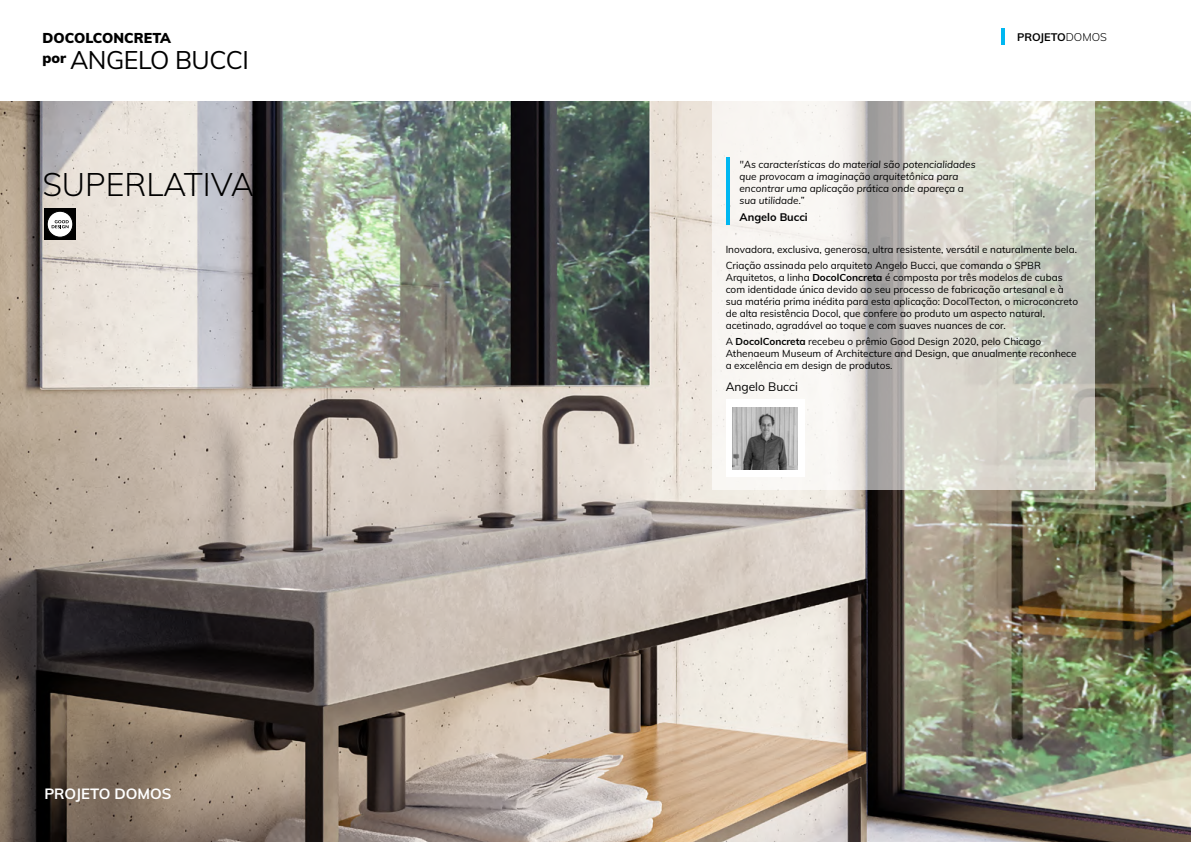
<style>
.page{position:relative;width:1191px;height:842px;background:#fff}
.page>*{position:absolute;margin:0;border:0;box-sizing:border-box;transform-origin:0 0}
.t1{font:300 32px "Muli";color:#000}
.t2{font:25px "Muli";letter-spacing:-.02em;color:#000}
.t3{font:700 14.9px "Muli";color:#fff}
.t4{font:900 14px "Muli";color:#000}
.t5{font:12px "Muli";color:#000}
.t6{font:700 11px "Muli";color:#000}
.t7{font:10px/12px "Muli";color:#000}
.t8{font:italic 10px/12px "Muli";color:#000}
.s1{font-weight:300}
.s2{font-weight:700}
</style>
<div class="page">
<hr style="left:1001px;top:28px;width:4px;height:16px;background:#00b7f1">
<img style="left:0;top:102px;width:1191px;height:740px">
<div style="left:44px;top:208px;width:32px;height:32px;background:#000"></div>
<svg style="left:47px;top:211px;width:26px;height:26px"></svg>
<div style="left:47px;top:211px;width:26px;height:26px;border:1px solid #000;border-radius:50%"></div>
<svg style="left:52px;top:220px;width:17px;height:8px"></svg>
<svg style="left:712px;top:102px;width:382px;height:387px"></svg>
<svg style="left:725px;top:157px;width:4px;height:68px"></svg>
<div style="left:725px;top:399px;width:79px;height:78px;background:#fff"></div>
<img style="left:733px;top:407px;width:64px;height:62px">
<h3 class="t4" style="left:43px;top:27px;width:130px">DOCOLCONCRETA</h3>
<h2 class="t2" style="left:70px;top:42px;width:180px">ANGELO BUCCI</h2>
<h3 class="t4" style="left:43px;top:47px;width:25px">por</h3>
<h1 class="t1" style="left:42px;top:161px;width:213px">SUPERLATIVA</h1>
<h3 class="t3" style="left:44px;top:783px;width:129px">PROJETO DOMOS</h3>
<p class="t6" style="left:1017px;top:29px;width:91px">PROJETO<span class="s1">DOMOS</span></p>
<p class="t8" style="left:739px;top:158px;width:238px">"As características do material são potencialidades que provocam a imaginação arquitetônica para encontrar uma aplicação prática onde apareça a sua utilidade.”</p>
<p class="t6" style="left:739px;top:209px;width:70px">Angelo Bucci</p>
<p class="t7" style="left:725px;top:241px;width:353px;line-height:16.2px">Inovadora, exclusiva, generosa, ultra resistente, versátil e naturalmente bela.<br>Criação assinada pelo arquiteto Angelo Bucci, que comanda o SPBR</p>
<p class="t7" style="left:725px;top:271px;width:354px">Arquitetos, a linha <span class="s2">DocolConcreta</span> é composta por três modelos de cubas com identidade única devido ao seu processo de fabricação artesanal e à sua matéria prima inédita para esta aplicação: DocolTecton, o microconcreto de alta resistência Docol, que confere ao produto um aspecto natural, acetinado, agradável ao toque e com suaves nuances de cor.</p>
<p class="t7" style="left:725px;top:335px;width:352px">A <span class="s2">DocolConcreta</span> recebeu o prêmio Good Design 2020, pelo Chicago<br>Athenaeum Museum of Architecture and Design, que anualmente reconhece a excelência em design de produtos.</p>
<p class="t5" style="left:725px;top:378px;width:74px">Angelo Bucci</p>
</div>
